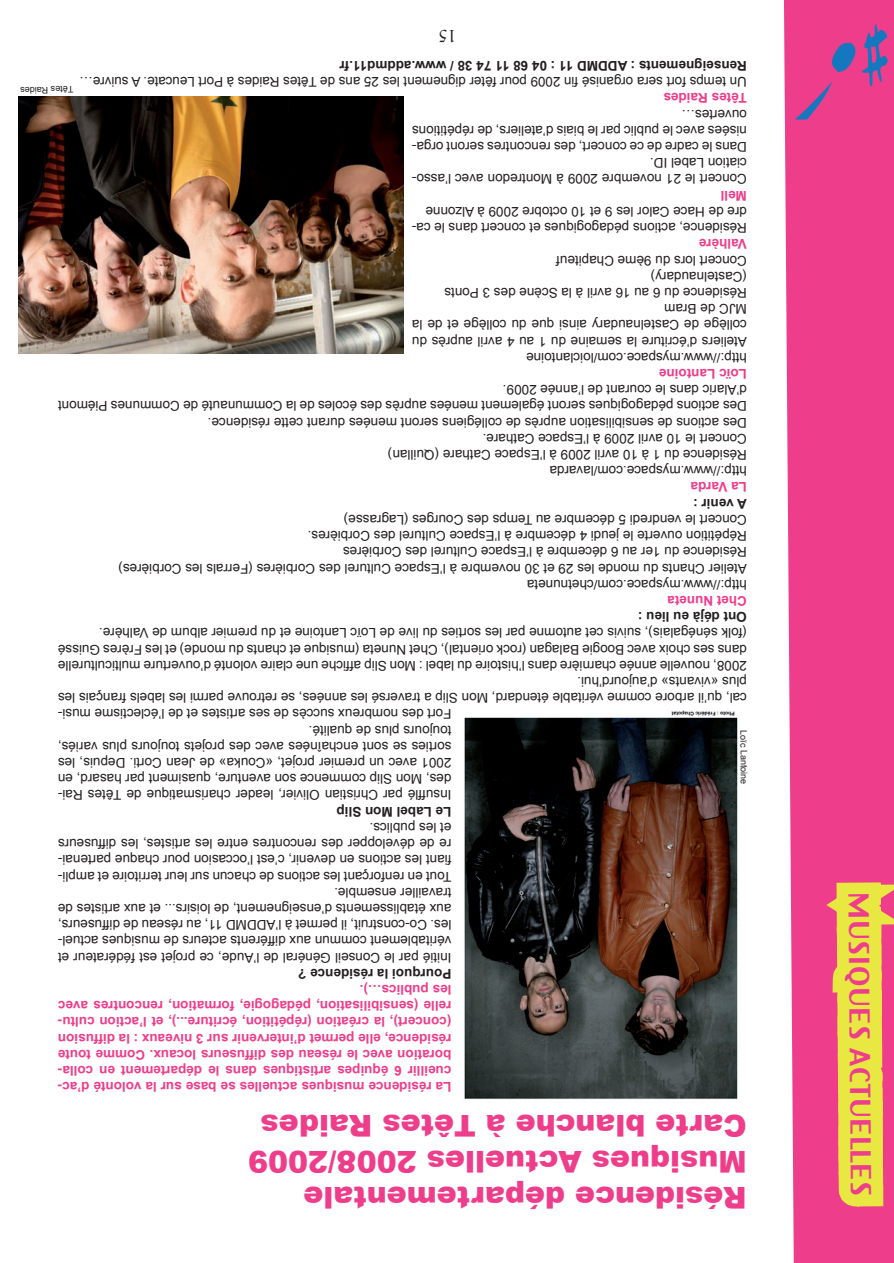
<style>
.page{position:relative;width:894px;height:1263px;background:#fff}
.page>*{position:absolute;margin:0;border:0;box-sizing:border-box;transform-origin:0 0}
.t1{font:900 30px/36px "Arial";color:#ee3d8a}
.t2{font:27px "Virtue";letter-spacing:-.01em;color:#ee3d8c}
.t3{font:18px "Times New Roman";color:#231f20}
.t4{font:13.5px/16.2px "Arial";color:#231f20}
.t5{font:700 13.5px/16.2px "Arial";color:#ee3d8a;text-align:justify}
.t6{font:700 13.5px "Arial";color:#231f20}
.t7{font:9px "Arial";letter-spacing:-.01em;color:#231f20}
</style>
<div class="page">
<div style="left:784px;top:0;width:109px;height:1262px;background:#ee3d8a"></div>
<svg style="left:794px;top:82px;width:37px;height:38px"></svg>
<svg style="left:861px;top:24px;width:26px;height:62px;background:#99539d"></svg>
<svg style="left:831px;top:43px;width:24px;height:29px"></svg>
<svg style="left:803px;top:870px;width:90px;height:357px;background:#eb8a68"></svg>
<img style="left:464px;top:710px;width:274px;height:390px">
<img style="left:18px;top:97px;width:385px;height:256px">
<h3 class="t3" style="left:456px;top:48px;width:20px;rotate:180deg">15</h3>
<p class="t6" style="left:746px;top:75px;width:409px;rotate:-180deg">Renseignements : ADDMD 11 : 04 68 11 74 38 / www.addmd11.fr</p>
<p class="t4" style="left:746px;top:90px;width:668px;rotate:-180deg">Un temps fort sera organisé fin 2009 pour fêter dignement les 25 ans de Têtes Raides à Port Leucate. A suivre…</p>
<p class="t7" style="left:73px;top:96px;width:55px;rotate:180deg">Têtes Raides</p>
<p class="t5" style="left:746px;top:106px;width:85px;rotate:-180deg">Têtes Raides</p>
<p class="t4" style="left:746px;top:187px;width:336px;rotate:-180deg">Concert le 21 novembre 2009 à Montredon avec l’asso&shy;ciation Label ID.<br>Dans le cadre de ce concert, des rencontres seront orga&shy;nisées avec le public par le biais d’ateliers, de répétitions ouvertes…</p>
<p class="t5" style="left:746px;top:203px;width:28px;rotate:-180deg">Mell</p>
<p class="t4" style="left:746px;top:236px;width:336px;rotate:-180deg">Résidence, actions pédagogiques et concert dans le ca&shy;dre de Hace Calor les 9 et 10 octobre 2009 à Alzonne</p>
<p class="t5" style="left:746px;top:252px;width:50px;rotate:-180deg">Valhère</p>
<p class="t4" style="left:746px;top:365px;width:336px;rotate:-180deg">http://www.myspace.com/loiclantoine<br>Ateliers d’écriture la semaine du 1 au 4 avril auprès du collège de Castelnaudary ainsi que du collège et de la MJC de Bram<br>Résidence du 6 au 16 avril à la Scène des 3 Ponts (Castelnaudary)<br>Concert lors du 9ème Chapiteuf</p>
<p class="t5" style="left:746px;top:381px;width:89px;rotate:-180deg">Loïc Lantoine</p>
<p class="t4" style="left:746px;top:479px;width:690px;rotate:-180deg">http://www.myspace.com/lavarda<br>Résidence du 1 à 10 avril 2009 à l’Espace Cathare (Quillan)<br>Concert le 10 avril 2009 à l’Espace Cathare.<br>Des actions de sensibilisation auprès de collégiens seront menées durant cette résidence.<br>Des actions pédagogiques seront également menées auprès des écoles de la Communauté de Communes Piémont d’Alaric dans le courant de l’année 2009.</p>
<p class="t5" style="left:746px;top:495px;width:58px;rotate:-180deg">La Varda</p>
<p class="t6" style="left:746px;top:512px;width:55px;rotate:-180deg">A venir :</p>
<p class="t4" style="left:746px;top:592px;width:629px;rotate:-180deg">http://www.myspace.com/chetnuneta<br>Atelier Chants du monde les 29 et 30 novembre à l’Espace Culturel des Corbières (Ferrals les Corbières)<br>Résidence du 1er au 6 décembre à l’Espace Culturel des Corbières<br>Répétition ouverte le jeudi 4 décembre à l’Espace Culturel des Corbières.<br>Concert le vendredi 5 décembre au Temps des Courges (Lagrasse)</p>
<p class="t5" style="left:746px;top:608px;width:81px;rotate:-180deg">Chet Nuneta</p>
<p class="t6" style="left:746px;top:625px;width:110px;rotate:-180deg">Ont déjà eu lieu :</p>
<p class="t4" style="left:746px;top:641px;width:649px;rotate:-180deg">(folk sénégalais), suivis cet automne par les sorties du live de Loïc Lantoine et du premier album de Valhère.</p>
<p class="t4" style="left:746px;top:657px;width:690px;rotate:-180deg">dans ses choix avec Boogie Balagan (rock oriental), Chet Nuneta (musique et chants du monde) et les Frères Guissé</p>
<p class="t4" style="left:746px;top:673px;width:690px;rotate:-180deg">2008, nouvelle année charnière dans l’histoire du label : Mon Slip affiche une claire volonté d’ouverture multiculturelle</p>
<p class="t4" style="left:746px;top:689px;width:171px;rotate:-180deg">plus «vivants» d’aujourd’hui.</p>
<p class="t4" style="left:746px;top:705px;width:690px;rotate:-180deg">cal, qu’il arbore comme véritable étendard, Mon Slip a traversé les années, se retrouve parmi les labels français les</p>
<p class="t4" style="left:451px;top:722px;width:395px;rotate:-180deg">Fort des nombreux succès de ses artistes et de l’éclectisme musi-</p>
<p class="t4" style="left:451px;top:738px;width:144px;rotate:-180deg">toujours plus de qualité.</p>
<p class="t4" style="left:451px;top:754px;width:395px;rotate:-180deg">sorties se sont enchaînées avec des projets toujours plus variés,</p>
<p class="t4" style="left:451px;top:770px;width:395px;rotate:-180deg">2001 avec un premier projet, «Couka» de Jean Corti. Depuis, les</p>
<p class="t4" style="left:451px;top:786px;width:395px;rotate:-180deg">des, Mon Slip commence son aventure, quasiment par hasard, en</p>
<p class="t4" style="left:451px;top:803px;width:395px;rotate:-180deg">Insufflé par Christian Olivier, leader charismatique de Têtes Rai-</p>
<p class="t6" style="left:451px;top:820px;width:116px;rotate:-180deg">Le Label Mon Slip</p>
<p class="t4" style="left:451px;top:965px;width:395px;rotate:-180deg">Initié par le Conseil Général de l’Aude, ce projet est fédérateur et véritablement commun aux différents acteurs de musiques actuel&shy;les. Co-construit, il permet à l’ADDMD 11, au réseau de diffuseurs, aux établissements d’enseignement, de loisirs... et aux artistes de travailler ensemble.<br>Tout en renforçant les actions de chacun sur leur territoire et ampli&shy;fiant les actions en devenir, c’est l’occasion pour chaque partenai&shy;re de développer des rencontres entre les artistes, les diffuseurs et les publics.</p>
<p class="t6" style="left:451px;top:982px;width:155px;rotate:-180deg">Pourquoi la résidence ?</p>
<p class="t5" style="left:451px;top:1094px;width:395px;rotate:-180deg">La résidence musiques actuelles se base sur la volonté d’ac&shy;cueillir 6 équipes artistiques dans le département en colla&shy;boration avec le réseau des diffuseurs locaux. Comme toute résidence, elle permet d’intervenir sur 3 niveaux : la diffusion (concert), la création (répétition, écriture...), et l’action cultu&shy;relle (sensibilisation, pédagogie, formation, rencontres avec les publics…).</p>
<p class="t7" style="left:749px;top:730px;width:56px;rotate:90deg">Loïc Lantoine</p>
<h1 class="t1" style="left:746px;top:1216px;width:500px;rotate:-180deg">Résidence départementale<br>Musiques Actuelles 2008/2009<br>Carte blanche à Têtes Raides</h1>
<h2 class="t2" style="left:877px;top:892px;width:306px;rotate:90deg">MUSIQUES ACTUELLES</h2>
</div>
